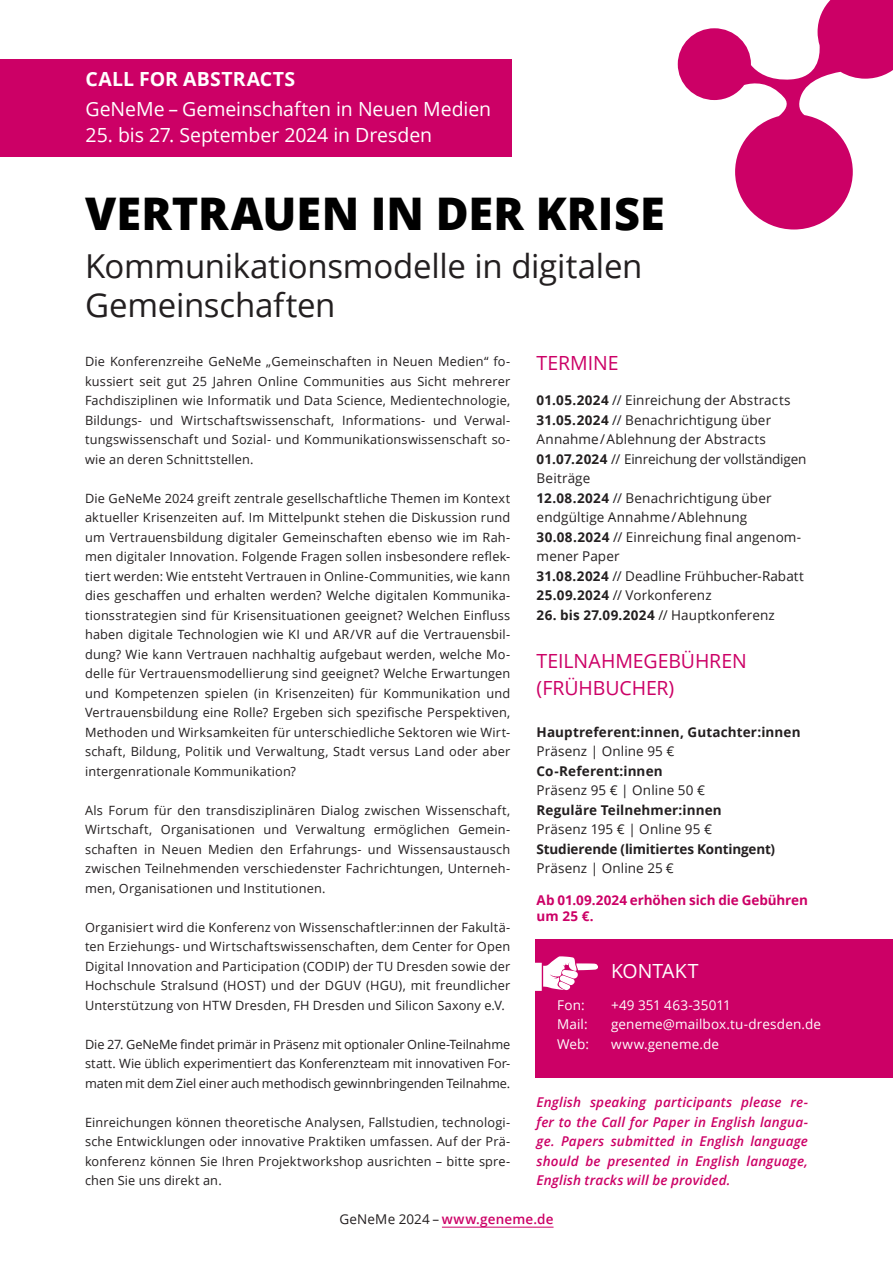
<style>
.page{position:relative;width:893px;height:1263px;background:#fff}
.page>*{position:absolute;margin:0;border:0;box-sizing:border-box;transform-origin:0 0}
.t1{font:800 45px "Open Sans";letter-spacing:.005em;color:#000}
.Fließtext{font:33px/39.6px "Open Sans";letter-spacing:-.01em;color:#231f20}
.Datum{font:19.5px "Open Sans";letter-spacing:-.005em;color:#fff}
.Ueberschrift{font:19.5px/27px "Open Sans";letter-spacing:-.005em;color:#c06}
.Call{font:700 19.5px "Open Sans";letter-spacing:.015em;color:#fff}
.Ueberschrift-2{font:19.5px "Open Sans";letter-spacing:.005em;color:#fff}
.Fließtext-2{font:13.5px/19.5px "Open Sans";letter-spacing:.01em;color:#231f20}
.Fließtext-3{font:700 13.5px/19.5px "Open Sans";letter-spacing:.005em;color:#231f20}
.Fließtext-4{font:italic 600 13.5px/19.5px "Open Sans";letter-spacing:.01em;color:#c06;text-align:justify}
.Fließtext-5{font:13.5px "Open Sans";letter-spacing:.01em;color:#fff}
.Fließtext-6{font:700 13.5px/16.5px "Open Sans";letter-spacing:-.005em;color:#c06}
.Fließtext-7{font:700 13.5px "Open Sans";letter-spacing:.03em;color:#231f20}
.Fusszeile{font:600 13.5px "Open Sans";letter-spacing:.015em;color:#c06}
.Fließtext_Blocksatz{font:12.75px/19.5px "Open Sans";letter-spacing:.015em;color:#231f20;text-align:justify}
.s1{font-weight:700}
.s2{font-weight:400}
.s3{font-weight:400;color:#231f20}
</style>
<div class="page">
<div style="left:0;top:59px;width:512px;height:97px;background:#c06"></div>
<svg style="left:678px;top:0;width:215px;height:230px"></svg>
<div style="left:536px;top:940px;width:357px;height:138px;background:#c06"></div>
<svg style="left:535px;top:956px;width:63px;height:35px"></svg>
<hr style="left:442px;top:1227px;width:112px;height:1px;background:#c06">
<p class="Call" style="left:86px;top:66px;width:211px">CALL FOR ABSTRACTS</p>
<p class="Datum" style="left:86px;top:95px;width:407px">GeNeMe – Gemeinschaften in Neuen Medien</p>
<p class="Datum" style="left:86px;top:122px;width:348px">25. bis 27. September 2024 in Dresden</p>
<p class="t1" style="left:85px;top:179px;width:581px">VERTRAUEN IN DER KRISE</p>
<p class="Fließtext" style="left:85px;top:245px;width:559px">Kommunikationsmodelle in digitalen<br>Gemeinschaften</p>
<p class="Fließtext_Blocksatz" style="left:85px;top:351px;width:427px">Die Konferenzreihe GeNeMe „Gemeinschaften in Neuen Medien“ fo&shy;kussiert seit gut 25 Jahren Online Communities aus Sicht mehrerer Fachdisziplinen wie Informatik und Data Science, Medientechnologie, Bildungs- und Wirtschaftswissenschaft, Informations- und Verwal&shy;tungswissenschaft und Sozial- und Kommunikationswissenschaft so&shy;wie an deren Schnittstellen.</p>
<p class="Fließtext_Blocksatz" style="left:85px;top:488px;width:427px">Die GeNeMe 2024 greift zentrale gesellschaftliche Themen im Kontext aktueller Krisenzeiten auf. Im Mittelpunkt stehen die Diskussion rund um Vertrauensbildung digitaler Gemeinschaften ebenso wie im Rah&shy;men digitaler Innovation. Folgende Fragen sollen insbesondere reflek&shy;tiert werden: Wie entsteht Vertrauen in Online-Communities, wie kann dies geschaffen und erhalten werden? Welche digitalen Kommunika&shy;tionsstrategien sind für Krisensituationen geeignet? Welchen Einfluss haben digitale Technologien wie KI und AR/VR auf die Vertrauensbil&shy;dung? Wie kann Vertrauen nachhaltig aufgebaut werden, welche Mo&shy;delle für Vertrauensmodellierung sind geeignet? Welche Erwartungen und Kompetenzen spielen (in Krisenzeiten) für Kommunikation und Vertrauensbildung eine Rolle? Ergeben sich spezifische Perspektiven, Methoden und Wirksamkeiten für unterschiedliche Sektoren wie Wirt&shy;schaft, Bildung, Politik und Verwaltung, Stadt versus Land oder aber intergenrationale Kommunikation?</p>
<p class="Fließtext_Blocksatz" style="left:85px;top:800px;width:427px">Als Forum für den transdisziplinären Dialog zwischen Wissenschaft, Wirtschaft, Organisationen und Verwaltung ermöglichen Gemein&shy;schaften in Neuen Medien den Erfahrungs- und Wissensaustausch zwischen Teilnehmenden verschiedenster Fachrichtungen, Unterneh&shy;men, Organisationen und Institutionen.</p>
<p class="Fließtext_Blocksatz" style="left:85px;top:917px;width:427px">Organisiert wird die Konferenz von Wissenschaftler:innen der Fakultä&shy;ten Erziehungs- und Wirtschaftswissenschaften, dem Center for Open Digital Innovation and Participation (CODIP) der TU Dresden sowie der Hochschule Stralsund (HOST) und der DGUV (HGU), mit freundlicher Unterstützung von HTW Dresden, FH Dresden und Silicon Saxony e.V.</p>
<p class="Fließtext_Blocksatz" style="left:85px;top:1034px;width:427px">Die 27. GeNeMe findet primär in Präsenz mit optionaler Online-Teilnahme statt. Wie üblich experimentiert das Konferenzteam mit innovativen For&shy;maten mit dem Ziel einer auch methodisch gewinnbringenden Teilnahme.</p>
<p class="Fließtext_Blocksatz" style="left:85px;top:1112px;width:427px">Einreichungen können theoretische Analysen, Fallstudien, technologi&shy;sche Entwicklungen oder innovative Praktiken umfassen. Auf der Prä&shy;konferenz können Sie Ihren Projektworkshop ausrichten – bitte spre&shy;chen Sie uns direkt an.</p>
<p class="Ueberschrift" style="left:537px;top:349px;width:83px">TERMINE</p>
<p class="Fließtext-2" style="left:537px;top:390px;width:271px"><span class="s1">01.05.2024</span> // Einreichung der Abstracts <span class="s1">31.05.2024</span> // Benachrichtigung über Annahme / Ablehnung der Abstracts <span class="s1">01.07.2024</span> // Einreichung der vollständigen Beiträge<br><span class="s1">12.08.2024</span> // Benachrichtigung über endgültige Annahme / Ablehnung <span class="s1">30.08.2024</span> // Einreichung final angenom&shy;mener Paper<br><span class="s1">31.08.2024</span> // Deadline Frühbucher-Rabatt <span class="s1">25.09.2024</span> // Vorkonferenz</p>
<p class="Fließtext-7" style="left:537px;top:605px;width:240px">26. bis 27.09.2024 <span class="s2">// Hauptkonferenz</span></p>
<p class="Ueberschrift" style="left:537px;top:647px;width:212px">TEILNAHMEGEBÜHREN (FRÜHBUCHER)</p>
<p class="Fließtext-3" style="left:537px;top:722px;width:265px">Hauptreferent:innen, Gutachter:innen<br><span class="s2">Präsenz | Online 95 €<br></span>Co-Referent:innen<br><span class="s2">Präsenz 95 € | Online 50 €<br></span>Reguläre Teilnehmer:innen<br><span class="s2">Präsenz 195 € | Online 95 €<br></span>Studierende (limitiertes Kontingent)<br><span class="s2">Präsenz | Online 25 €</span></p>
<p class="Fließtext-6" style="left:537px;top:891px;width:273px">Ab 01.09.2024 erhöhen sich die Gebühren um 25 €.</p>
<p class="Ueberschrift-2" style="left:611px;top:957px;width:89px">KONTAKT</p>
<p class="Fließtext-5" style="left:557px;top:995px;width:29px">Fon:</p>
<p class="Fließtext-5" style="left:611px;top:995px;width:121px">+49 351 463-35011</p>
<p class="Fließtext-5" style="left:557px;top:1015px;width:32px">Mail:</p>
<p class="Fließtext-5" style="left:611px;top:1015px;width:212px">geneme@mailbox.tu-dresden.de</p>
<p class="Fließtext-5" style="left:557px;top:1034px;width:33px">Web:</p>
<p class="Fließtext-5" style="left:611px;top:1034px;width:109px">www.geneme.de</p>
<p class="Fließtext-4" style="left:537px;top:1092px;width:273px">English speaking participants please re&shy;fer to the Call for Paper in English langua&shy;ge. Papers submitted in English language should be presented in English language, English tracks will be provided.</p>
<p class="Fusszeile" style="left:339px;top:1210px;width:216px"><span class="s3">GeNeMe 2024 –</span> www.geneme.de</p>
</div>
